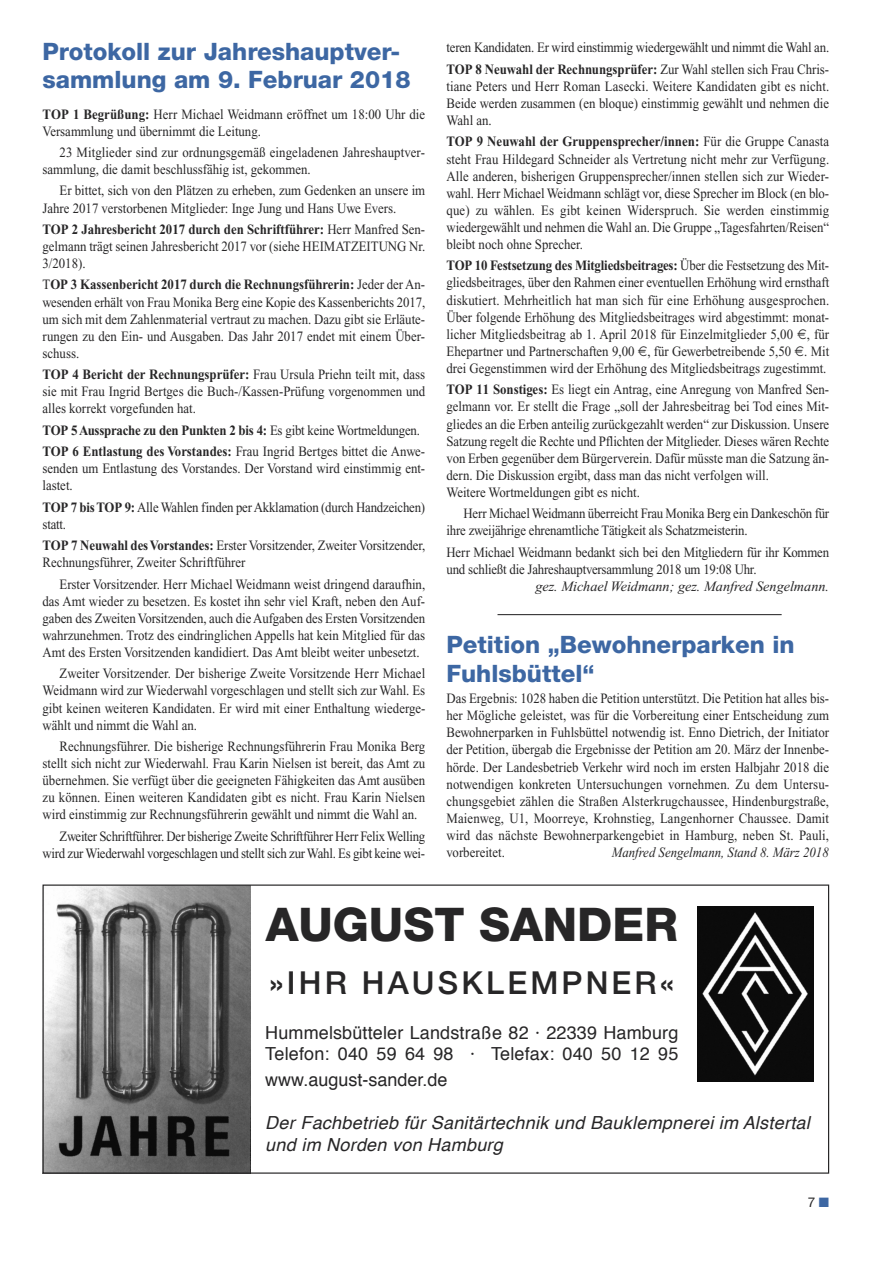
<style>
.page{position:relative;width:893px;height:1263px;background:#fff}
.page>*{position:absolute;margin:0;border:0;box-sizing:border-box;transform-origin:0 0}
.t1{font:800 46.5px "Helvetica Neue";color:#272627}
.t2{font:500 31.5px "Helvetica Neue";letter-spacing:.1em;color:#272627}
.t3{font:800 24px/28.8px "Helvetica Neue";color:#3d67a3}
.t4{font:18px/21.6px "Helvetica";letter-spacing:.01em;color:#272627}
.t5{font:italic 18px/21.6px "Helvetica";letter-spacing:.015em;color:#272627}
.t6{font:14.25px/17.1px "Times New Roman";color:#272627;scale:.9 1}
.t7{font:14.25px/17.1px "Times New Roman";letter-spacing:-.02em;color:#272627;text-align:right;scale:.9 1}
.t8{font:700 14.25px/21.3px "Times New Roman";letter-spacing:-.015em;color:#272627;scale:.9 1}
.t9{font:italic 14.25px "Times New Roman";color:#272627}
.t10{font:italic 14.25px "Times New Roman";color:#272627;scale:.9 1}
.t11{font:13.5px "Helvetica Neue";color:#272627}
.s1{font-weight:700}
.s2{font-weight:400}
.s3{color:#3d67a3}
</style>
<div class="page">
<img style="left:45px;top:886px;width:205px;height:286px">
<img style="left:697px;top:907px;width:117px;height:174px">
<hr style="left:497px;top:614px;width:285px;height:1px;background:#272627">
<h3 class="t3" style="left:43px;top:39px;width:369px">Protokoll zur Jahreshauptver&shy;sammlung am 9. Februar 2018</h3>
<p class="t6" style="left:42px;top:107px;width:427px"><span class="s1">TOP 1 Begrüßung:</span> Herr Michael Weidmann eröffnet um 18:00 Uhr die<br>Versammlung und übernimmt die Leitung.</p>
<p class="t6" style="left:43px;top:145px;width:426px;text-indent:17px">23 Mitglieder sind zur ordnungsgemäß eingeladenen Jahreshauptver&shy;sammlung, die damit beschlussfähig ist, gekommen.</p>
<p class="t6" style="left:43px;top:183px;width:427px;text-indent:17px">Er bittet, sich von den Plätzen zu erheben, zum Gedenken an unsere im<br>Jahre 2017 verstorbenen Mitglieder: Inge Jung und Hans Uwe Evers.</p>
<p class="t6" style="left:43px;top:222px;width:427px;text-align:justify"><span class="s1">TOP 2 Jahresbericht 2017 durch den Schriftführer:</span> Herr Manfred Sen&shy;gelmann trägt seinen Jahresbericht 2017 vor (siehe HEIMATZEITUNG Nr.<br>3/2018).</p>
<p class="t6" style="left:43px;top:277px;width:427px;text-align:justify">T<span class="s1">OP 3 Kassenbericht 2017 durch die Rechnungsführerin:</span> Jeder der An&shy;wesenden erhält von Frau Monika Berg eine Kopie des Kassenberichts 2017, um sich mit dem Zahlenmaterial vertraut zu machen. Dazu gibt sie Erläute&shy;rungen zu den Ein- und Ausgaben. Das Jahr 2017 endet mit einem Über&shy;schuss.</p>
<p class="t6" style="left:43px;top:367px;width:427px;text-align:justify"><span class="s1">TOP 4 Bericht der Rechnungsprüfer:</span> Frau Ursula Priehn teilt mit, dass sie mit Frau Ingrid Bertges die Buch-/Kassen-Prüfung vorgenommen und alles korrekt vorgefunden hat.</p>
<p class="t8" style="left:43px;top:421px;width:427px">TOP 5Aussprache zu den Punkten 2 bis 4: <span class="s2">Es gibt keine Wortmeldungen.<br></span>TOP 6 Entlastung des Vorstandes: <span class="s2">Frau Ingrid Bertges bittet die Anwe-</span></p>
<p class="t6" style="left:43px;top:461px;width:427px">senden um Entlastung des Vorstandes. Der Vorstand wird einstimmig ent&shy;lastet.</p>
<p class="t6" style="left:43px;top:500px;width:427px"><span class="s1">TOP 7 bisTOP 9:</span> Alle Wahlen finden perAkklamation (durch Handzeichen) statt.</p>
<p class="t6" style="left:43px;top:538px;width:427px"><span class="s1">TOP 7 Neuwahl desVorstandes:</span> Erster Vorsitzender, Zweiter Vorsitzender,<br>Rechnungsführer, Zweiter Schriftführer</p>
<p class="t6" style="left:43px;top:577px;width:427px;text-align:justify;text-indent:17px">Erster Vorsitzender. Herr Michael Weidmann weist dringend daraufhin, das Amt wieder zu besetzen. Es kostet ihn sehr viel Kraft, neben den Auf&shy;gaben des Zweiten Vorsitzenden, auch die Aufgaben des Ersten Vorsitzenden wahrzunehmen. Trotz des eindringlichen Appells hat kein Mitglied für das Amt des Ersten Vorsitzenden kandidiert. Das Amt bleibt weiter unbesetzt.</p>
<p class="t6" style="left:43px;top:666px;width:427px;text-align:justify;text-indent:17px">Zweiter Vorsitzender. Der bisherige Zweite Vorsitzende Herr Michael Weidmann wird zur Wiederwahl vorgeschlagen und stellt sich zur Wahl. Es gibt keinen weiteren Kandidaten. Er wird mit einer Enthaltung wiederge&shy;wählt und nimmt die Wahl an.</p>
<p class="t6" style="left:43px;top:739px;width:427px;text-align:justify;text-indent:17px">Rechnungsführer. Die bisherige Rechnungsführerin Frau Monika Berg stellt sich nicht zur Wiederwahl. Frau Karin Nielsen ist bereit, das Amt zu übernehmen. Sie verfügt über die geeigneten Fähigkeiten das Amt ausüben zu können. Einen weiteren Kandidaten gibt es nicht. Frau Karin Nielsen wird einstimmig zur Rechnungsführerin gewählt und nimmt die Wahl an.</p>
<p class="t7" style="left:43px;top:829px;width:427px">Zweiter Schriftführer. Der bisherige Zweite Schriftführer Herr Felix Welling wird zur Wiederwahl vorgeschlagen und stellt sich zur Wahl. Es gibt keine wei-</p>
<p class="t6" style="left:446px;top:38px;width:427px;line-height:21.3px">teren Kandidaten. Er wird einstimmig wiedergewählt und nimmt die Wahl an.<br><span class="s1">TOP 8 Neuwahl der Rechnungsprüfer:</span> Zur Wahl stellen sich Frau Chris-</p>
<p class="t6" style="left:446px;top:79px;width:427px;text-align:justify">tiane Peters und Herr Roman Lasecki. Weitere Kandidaten gibt es nicht.<br>Beide werden zusammen (en bloque) einstimmig gewählt und nehmen die Wahl an.</p>
<p class="t6" style="left:446px;top:134px;width:427px;text-align:justify"><span class="s1">TOP 9 Neuwahl der Gruppensprecher/innen:</span> Für die Gruppe Canasta steht Frau Hildegard Schneider als Vertretung nicht mehr zur Verfügung.<br>Alle anderen, bisherigen Gruppensprecher/innen stellen sich zur Wieder&shy;wahl. Herr Michael Weidmann schlägt vor, diese Sprecher im Block (en blo&shy;que) zu wählen. Es gibt keinen Widerspruch. Sie werden einstimmig wiedergewählt und nehmen die Wahl an. Die Gruppe „Tagesfahrten/Reisen“ bleibt noch ohne Sprecher.</p>
<p class="t6" style="left:446px;top:258px;width:427px;text-align:justify"><span class="s1">TOP 10 Festsetzung des Mitgliedsbeitrages:</span> Über die Festsetzung des Mit&shy;gliedsbeitrages, über den Rahmen einer eventuellen Erhöhung wird ernsthaft diskutiert. Mehrheitlich hat man sich für eine Erhöhung ausgesprochen.<br>Über folgende Erhöhung des Mitgliedsbeitrages wird abgestimmt: monat&shy;licher Mitgliedsbeitrag ab 1. April 2018 für Einzelmitglieder 5,00 , für Ehepartner und Partnerschaften 9,00 , für Gewerbetreibende 5,50 . Mit drei Gegenstimmen wird der Erhöhung des Mitgliedsbeitrags zugestimmt.</p>
<p class="t6" style="left:446px;top:382px;width:427px"><span class="s1">TOP 11 Sonstiges:</span> Es liegt ein Antrag, eine Anregung von Manfred Sen&shy;gelmann vor. Er stellt die Frage „soll der Jahresbeitrag bei Tod eines Mit&shy;gliedes an die Erben anteilig zurückgezahlt werden“ zur Diskussion. Unsere Satzung regelt die Rechte und Pflichten der Mitglieder. Dieses wären Rechte von Erben gegenüber dem Bürgerverein. Dafür müsste man die Satzung än&shy;dern. Die Diskussion ergibt, dass man das nicht verfolgen will.<br>Weitere Wortmeldungen gibt es nicht.</p>
<p class="t6" style="left:446px;top:506px;width:427px;text-indent:17px">Herr Michael Weidmann überreicht Frau Monika Berg ein Dankeschön für ihre zweijährige ehrenamtliche Tätigkeit als Schatzmeisterin.</p>
<p class="t6" style="left:446px;top:545px;width:427px">Herr Michael Weidmann bedankt sich bei den Mitgliedern für ihr Kommen und schließt die Jahreshauptversammlung 2018 um 19:08 Uhr.</p>
<p class="t9" style="left:535px;top:581px;width:295px">gez. Michael Weidmann; gez. Manfred Sengelmann.</p>
<h3 class="t3" style="left:446px;top:632px;width:350px">Petition „Bewohnerparken in<br>Fuhlsbüttel“</h3>
<p class="t6" style="left:446px;top:691px;width:427px;text-align:justify">Das Ergebnis: 1028 haben die Petition unterstützt. Die Petition hat alles bis&shy;her Mögliche geleistet, was für die Vorbereitung einer Entscheidung zum Bewohnerparken in Fuhlsbüttel notwendig ist. Enno Dietrich, der Initiator der Petition, übergab die Ergebnisse der Petition am 20. März der Innenbe&shy;hörde. Der Landesbetrieb Verkehr wird noch im ersten Halbjahr 2018 die notwendigen konkreten Untersuchungen vornehmen. Zu dem Untersu&shy;chungsgebiet zählen die Straßen Alsterkrugchaussee, Hindenburgstraße, Maienweg, U1, Moorreye, Krohnstieg, Langenhorner Chaussee. Damit wird das nächste Bewohnerparkengebiet in Hamburg, neben St. Pauli, vorbereitet.</p>
<p class="t10" style="left:612px;top:847px;width:243px">Manfred Sengelmann, Stand 8. März 2018</p>
<h1 class="t1" style="left:266px;top:907px;width:414px">AUGUST SANDER</h1>
<h2 class="t2" style="left:269px;top:963px;width:407px">»IHR HAUSKLEMPNER«</h2>
<p class="t4" style="left:265px;top:1023px;width:415px">Hummelsbütteler Landstraße 82 · 22339 Hamburg<br>Telefon: 040 59 64 98 · Telefax: 040 50 12 95</p>
<p class="t4" style="left:265px;top:1070px;width:184px">www.august-sander.de</p>
<p class="t5" style="left:265px;top:1113px;width:546px">Der Fachbetrieb für Sanitärtechnik und Bauklempnerei im Alstertal und im Norden von Hamburg</p>
<p class="t11" style="left:808px;top:1197px;width:23px">7 <span class="s3">■</span></p>
</div>
